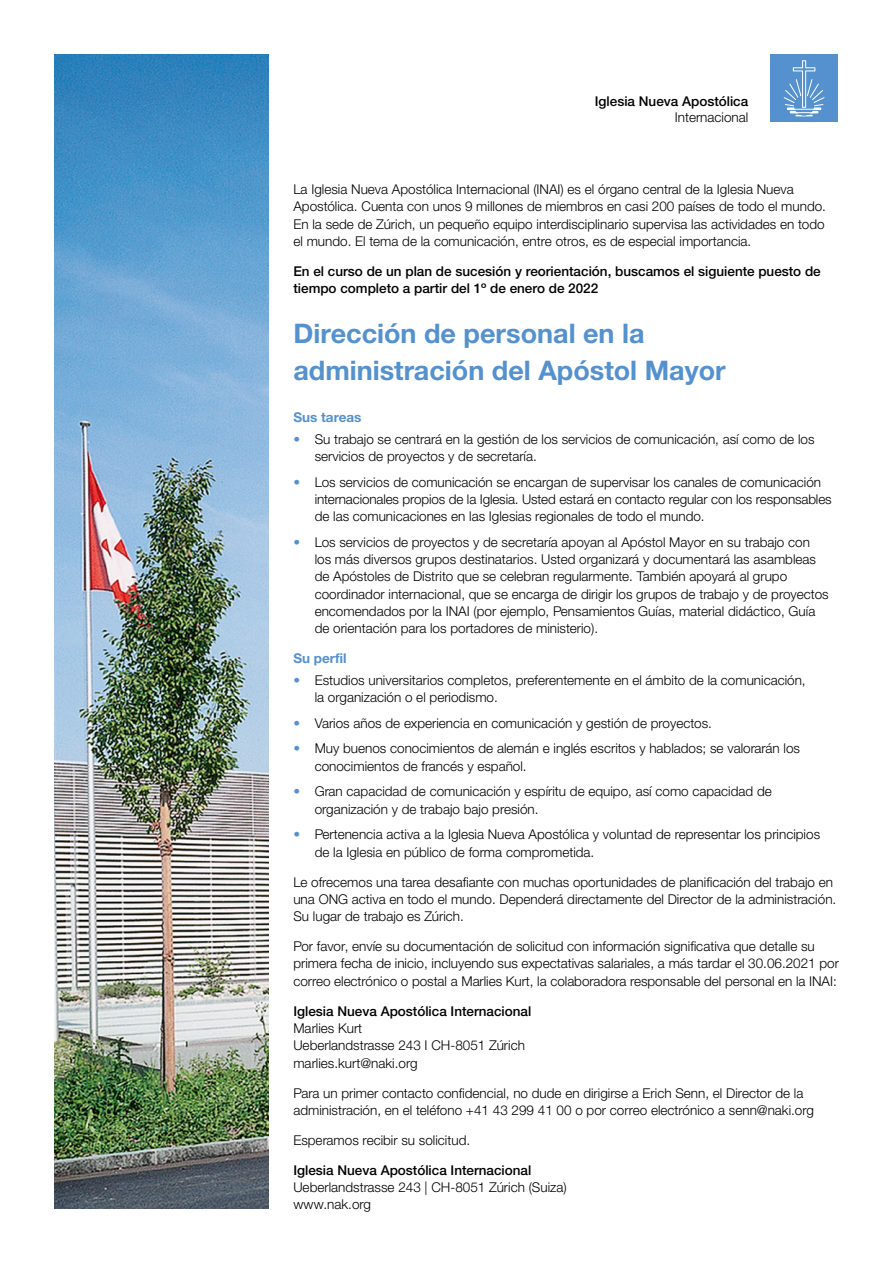
<style>
.page{position:relative;width:893px;height:1263px;background:#fff}
.page>*{position:absolute;margin:0;border:0;box-sizing:border-box;transform-origin:0 0}
.t1{font:700 27px/36.6px "Helvetica Neue LTW1 G";color:#5491ce}
.t2{font:300 13.5px/17.2px "Helvetica Neue LTW1 G";color:#000}
.t3{font:500 13.5px/17.2px "Helvetica Neue LTW1 G";color:#000}
.t4{font:700 13.5px "Helvetica Neue LTW1 G";color:#5491ce}
.s1{color:#5491ce}
</style>
<div class="page">
<img style="left:54px;top:54px;width:215px;height:1155px">
<div style="left:770px;top:55px;width:67px;height:67px;background:#5491ce"></div>
<svg style="left:783px;top:60px;width:42px;height:56px"></svg>
<p class="t3" style="left:595px;top:93px;width:155px">Iglesia Nueva Apostólica</p>
<p class="t2" style="left:675px;top:109px;width:75px">Internacional</p>
<p class="t2" style="left:293px;top:181px;width:534px">La Iglesia Nueva Apostólica Internacional (INAI) es el órgano central de la Iglesia Nueva Apostólica. Cuenta con unos 9 millones de miembros en casi 200 países de todo el mundo.<br>En la sede de Zúrich, un pequeño equipo interdisciplinario supervisa las actividades en todo el mundo. El tema de la comunicación, entre otros, es de especial importancia.</p>
<p class="t3" style="left:293px;top:263px;width:529px">En el curso de un plan de sucesión y reorientación, buscamos el siguiente puesto de tiempo completo a partir del 1º de enero de 2022</p>
<h1 class="t1" style="left:293px;top:315px;width:434px">Dirección de personal en la administración del Apóstol Mayor</h1>
<p class="t4" style="left:293px;top:409px;width:70px">Sus tareas</p>
<p class="t2" style="left:315px;top:430px;width:501px;text-indent:-21px"><span class="s1">•</span> Su trabajo se centrará en la gestión de los servicios de comunicación, así como de los servicios de proyectos y de secretaría.</p>
<p class="t2" style="left:315px;top:473px;width:518px;text-indent:-21px"><span class="s1">•</span> Los servicios de comunicación se encargan de supervisar los canales de comunicación internacionales propios de la Iglesia. Usted estará en contacto regular con los responsables de las comunicaciones en las Iglesias regionales de todo el mundo.</p>
<p class="t2" style="left:315px;top:533px;width:515px;text-indent:-21px"><span class="s1">•</span> Los servicios de proyectos y de secretaría apoyan al Apóstol Mayor en su trabajo con los más diversos grupos destinatarios. Usted organizará y documentará las asambleas de Apóstoles de Distrito que se celebran regularmente. También apoyará al grupo coordinador internacional, que se encarga de dirigir los grupos de trabajo y de proyectos encomendados por la INAI (por ejemplo, Pensamientos Guías, material didáctico, Guía de orientación para los portadores de ministerio).</p>
<p class="t4" style="left:293px;top:650px;width:55px">Su perfil</p>
<p class="t2" style="left:315px;top:671px;width:493px;text-indent:-21px"><span class="s1">•</span> Estudios universitarios completos, preferentemente en el ámbito de la comunicación, la organización o el periodismo.</p>
<p class="t2" style="left:293px;top:714px;width:420px"><span class="s1">•</span> Varios años de experiencia en comunicación y gestión de proyectos.</p>
<p class="t2" style="left:315px;top:740px;width:487px;text-indent:-21px"><span class="s1">•</span> Muy buenos conocimientos de alemán e inglés escritos y hablados; se valorarán los conocimientos de francés y español.</p>
<p class="t2" style="left:315px;top:783px;width:459px;text-indent:-21px"><span class="s1">•</span> Gran capacidad de comunicación y espíritu de equipo, así como capacidad de organización y de trabajo bajo presión.</p>
<p class="t2" style="left:315px;top:826px;width:507px;text-indent:-21px"><span class="s1">•</span> Pertenencia activa a la Iglesia Nueva Apostólica y voluntad de representar los principios de la Iglesia en público de forma comprometida.</p>
<p class="t2" style="left:293px;top:873px;width:544px">Le ofrecemos una tarea desafiante con muchas oportunidades de planificación del trabajo en una ONG activa en todo el mundo. Dependerá directamente del Director de la administración.<br>Su lugar de trabajo es Zúrich.</p>
<p class="t2" style="left:293px;top:938px;width:547px">Por favor, envíe su documentación de solicitud con información significativa que detalle su primera fecha de inicio, incluyendo sus expectativas salariales, a más tardar el 30.06.2021 por correo electrónico o postal a Marlies Kurt, la colaboradora responsable del personal en la INAI:</p>
<p class="t3" style="left:293px;top:1002px;width:239px">Iglesia Nueva Apostólica Internacional</p>
<p class="t2" style="left:293px;top:1019px;width:233px">Marlies Kurt<br>Ueberlandstrasse 243 I CH-8051 Zúrich marlies.kurt@naki.org</p>
<p class="t2" style="left:293px;top:1084px;width:522px">Para un primer contacto confidencial, no dude en dirigirse a Erich Senn, el Director de la administración, en el teléfono +41 43 299 41 00 o por correo electrónico a senn@naki.org</p>
<p class="t2" style="left:293px;top:1131px;width:178px">Esperamos recibir su solicitud.</p>
<p class="t3" style="left:293px;top:1161px;width:239px">Iglesia Nueva Apostólica Internacional</p>
<p class="t2" style="left:293px;top:1178px;width:275px">Ueberlandstrasse 243 | CH-8051 Zúrich (Suiza) www.nak.org</p>
</div>
